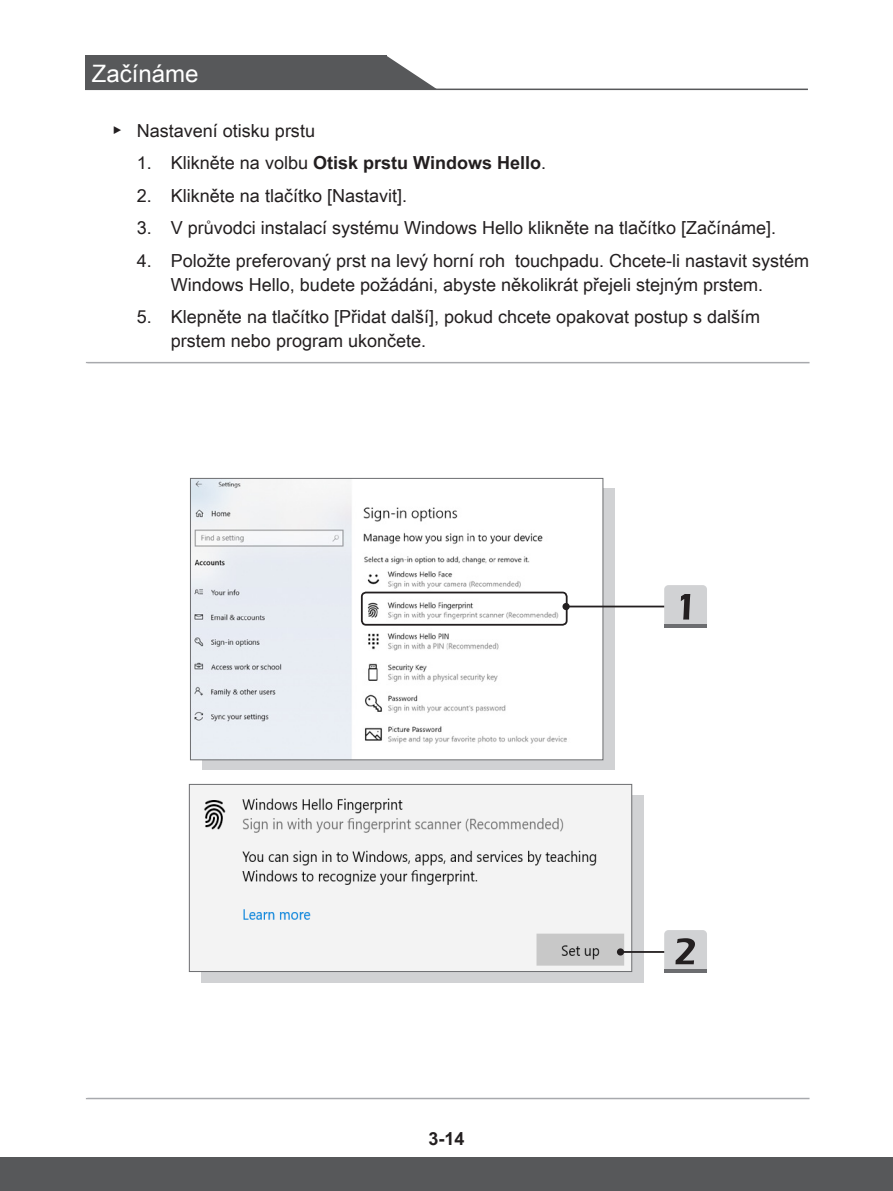
<style>
.page{position:relative;width:893px;height:1191px;background:#fff}
.page>*{position:absolute;margin:0;border:0;box-sizing:border-box;transform-origin:0 0}
.t1{font:24px "Arial Unicode MS";color:#fff}
.t2{font:18px/24px "Arial Unicode MS";color:#231f20}
.t3{font:700 18px "Arial Unicode MS";color:#231f20}
.s1{font-weight:400}
</style>
<div class="page">
<div style="left:85px;top:56px;width:301px;height:34px;background:#57585a"></div>
<svg style="left:386px;top:56px;width:52px;height:33px"></svg>
<hr style="left:85px;top:89px;width:723px;height:1px;background:#57585a">
<div style="left:0;top:1157px;width:893px;height:34px;background:#57585a"></div>
<hr style="left:86px;top:362px;width:723px;height:1px;background:#a8a9ad">
<hr style="left:86px;top:1097px;width:723px;height:2px;background:#a8a9ad">
<div style="left:201px;top:795px;width:443px;height:187px;background:#d1d2d4"></div>
<img style="left:191px;top:786px;width:439px;height:183px">
<div style="left:189px;top:784px;width:443px;height:187px;border:1px solid #6c6d70"></div>
<hr style="left:620px;top:951px;width:82px;height:2px;background:#231f20">
<div style="left:617px;top:948px;width:7px;height:7px;background:#231f20;border-radius:50%"></div>
<svg style="left:664px;top:930px;width:43px;height:43px;background:#b0b0b2"></svg>
<div style="left:202px;top:488px;width:412px;height:282px;background:#d1d2d4"></div>
<img style="left:192px;top:480px;width:409px;height:278px">
<div style="left:190px;top:478px;width:413px;height:282px;border:1px solid #6c6d70"></div>
<div style="left:361px;top:591px;width:207px;height:34px;border:2px solid #231f20;border-radius:4px"></div>
<hr style="left:566px;top:605px;width:124px;height:2px;background:#231f20">
<div style="left:562px;top:603px;width:8px;height:7px;background:#231f20;border-radius:50%"></div>
<svg style="left:664px;top:585px;width:43px;height:43px;background:#b8b9bb"></svg>
<h1 class="t1" style="left:92px;top:56px;width:108px">Začínáme</h1>
<p class="t2" style="left:111px;top:118px;width:205px">▶ Nastavení otisku prstu</p>
<p class="t3" style="left:137px;top:149px;width:411px"><span class="s1">1. Klikněte na volbu</span> Otisk prstu Windows Hello<span class="s1">.</span></p>
<p class="t2" style="left:137px;top:183px;width:272px">2. Klikněte na tlačítko [Nastavit].</p>
<p class="t2" style="left:137px;top:215px;width:641px">3. V průvodci instalací systému Windows Hello klikněte na tlačítko [Začínáme].</p>
<p class="t2" style="left:171px;top:248px;width:640px;text-indent:-34px">4. Položte preferovaný prst na levý horní roh touchpadu. Chcete-li nastavit systém<br>Windows Hello, budete požádáni, abyste několikrát přejeli stejným prstem.</p>
<p class="t2" style="left:171px;top:304px;width:591px;text-indent:-34px">5. Klepněte na tlačítko [Přidat další], pokud chcete opakovat postup s dalším prstem nebo program ukončete.</p>
<p class="t3" style="left:428px;top:1125px;width:38px">3-14</p>
</div>
